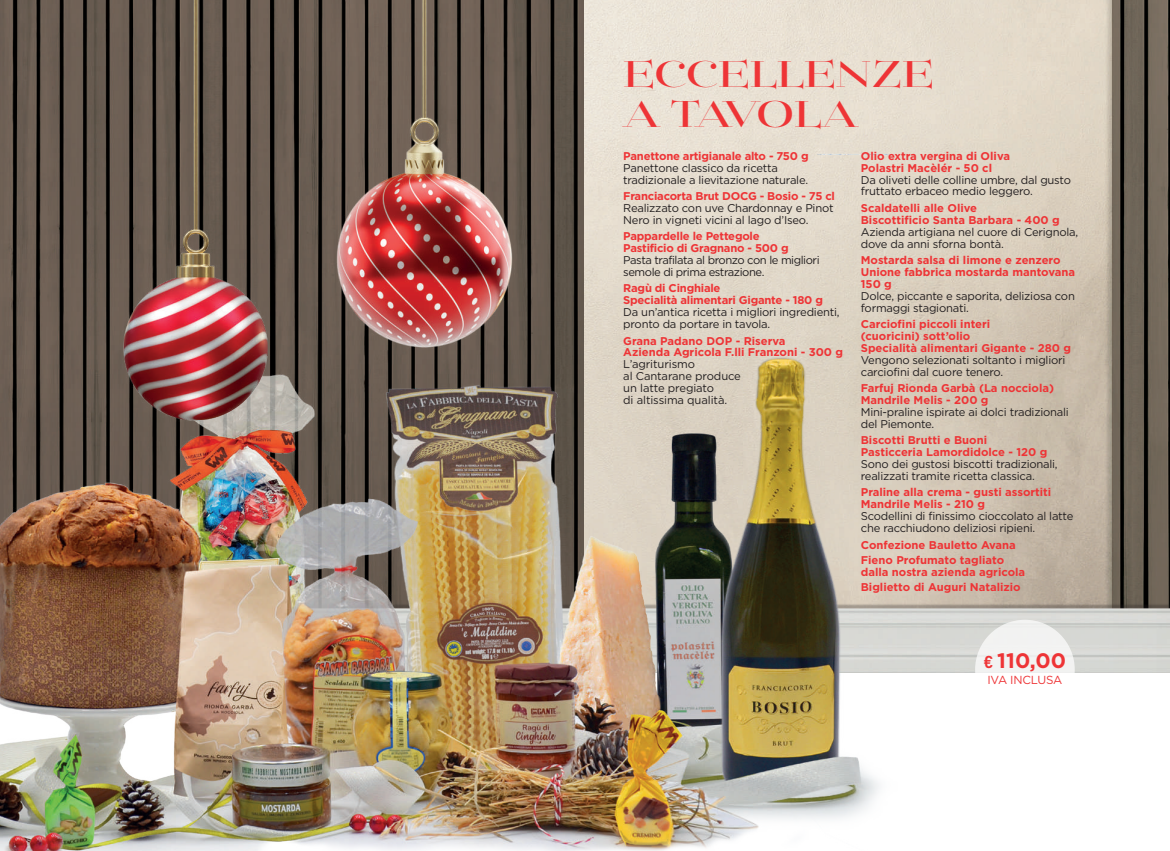
<style>
.page{position:relative;width:1170px;height:851px;background:#fff}
.page>*{position:absolute;margin:0;border:0;box-sizing:border-box;transform-origin:0 0}
.t1{font:37.5px/40px "Mittwoch Nor Bol";color:#ee3436}
.t2{font:700 21px "Gotham";color:#ee3436}
.t3{font:11.62px "Gotham";letter-spacing:-.02em;color:#ee3436}
.t4{font:11.25px/11.9px "Gotham";letter-spacing:-.02em;color:#231f20}
.t5{font:700 11.25px/11.9px "Gotham";color:#ee3436}
.t6{font:700 11.25px/11.9px "Gotham";letter-spacing:-.02em;color:#ee3436}
.t7{font:11.25px/11.9px "Gotham";letter-spacing:-.04em;color:#231f20}
.s1{font-family:"D DIN Bold";font-weight:400;font-size:17.5px}
</style>
<div class="page">
<img style="left:585px;top:0;width:584px;height:70px">
<img style="left:351px;top:0;width:225px;height:70px">
<img style="left:0;top:70px;width:1169px;height:780px">
<div style="left:975px;top:619px;width:99px;height:100px;background:#f4f4f3;border-radius:50%"></div>
<img style="left:41px;top:0;width:310px;height:437px">
<h1 class="t1" style="left:622px;top:55px;width:312px">ECCELLENZE<br>A TAVOLA</h1>
<p class="t6" style="left:623px;top:149px;width:187px">Panettone artigianale alto - 750 g</p>
<p class="t4" style="left:623px;top:161px;width:186px">Panettone classico da ricetta tradizionale a lievitazione naturale.</p>
<p class="t6" style="left:623px;top:190px;width:213px">Franciacorta Brut DOCG - Bosio - 75 cl</p>
<p class="t4" style="left:623px;top:202px;width:212px">Realizzato con uve Chardonnay e Pinot<br>Nero in vigneti vicini al lago d’Iseo.</p>
<p class="t6" style="left:623px;top:230px;width:167px">Pappardelle le Pettegole<br>Pastificio di Gragnano - 500 g</p>
<p class="t7" style="left:623px;top:254px;width:198px">Pasta trafilata al bronzo con le migliori semole di prima estrazione.</p>
<p class="t6" style="left:623px;top:282px;width:201px">Ragù di Cinghiale<br>Specialità alimentari Gigante - 180 g</p>
<p class="t4" style="left:623px;top:306px;width:218px">Da un’antica ricetta i migliori ingredienti, pronto da portare in tavola.</p>
<p class="t5" style="left:623px;top:334px;width:221px">Grana Padano DOP - Riserva<br>Azienda Agricola F.lli Franzoni - 300 g</p>
<p class="t4" style="left:623px;top:358px;width:119px">L’agriturismo<br>al Cantarane produce un latte pregiato<br>di altissima qualità.</p>
<p class="t5" style="left:860px;top:149px;width:151px">Olio extra vergina di Oliva<br>Polastri Macèlér - 50 cl</p>
<p class="t4" style="left:860px;top:173px;width:212px">Da oliveti delle colline umbre, dal gusto fruttato erbaceo medio leggero.</p>
<p class="t5" style="left:860px;top:202px;width:200px">Scaldatelli alle Olive<br>Biscottificio Santa Barbara - 400 g</p>
<p class="t4" style="left:860px;top:225px;width:219px">Azienda artigiana nel cuore di Cerignola, dove da anni sforna bontà.</p>
<p class="t5" style="left:860px;top:254px;width:216px">Mostarda salsa di limone e zenzero<br>Unione fabbrica mostarda mantovana<br>150 g</p>
<p class="t4" style="left:860px;top:289px;width:215px">Dolce, piccante e saporita, deliziosa con formaggi stagionati.</p>
<p class="t5" style="left:860px;top:318px;width:212px">Carciofini piccoli interi<br>(cuoricini) sott’olio<br>Specialità alimentari Gigante - 280 g</p>
<p class="t4" style="left:860px;top:353px;width:206px">Vengono selezionati soltanto i migliori carciofini dal cuore tenero.</p>
<p class="t5" style="left:860px;top:382px;width:195px">Farfuj Rionda Garbà (La nocciola)<br>Mandrile Melis - 200 g</p>
<p class="t4" style="left:860px;top:405px;width:209px">Mini-praline ispirate ai dolci tradizionali del Piemonte.</p>
<p class="t5" style="left:860px;top:434px;width:188px">Biscotti Brutti e Buoni<br>Pasticceria Lamordidolce - 120 g</p>
<p class="t4" style="left:860px;top:458px;width:198px">Sono dei gustosi biscotti tradizionali, realizzati tramite ricetta classica.</p>
<p class="t5" style="left:860px;top:486px;width:192px">Praline alla crema - gusti assortiti<br>Mandrile Melis - 210 g</p>
<p class="t4" style="left:860px;top:510px;width:214px">Scodellini di finissimo cioccolato al latte che racchiudono deliziosi ripieni.</p>
<p class="t5" style="left:860px;top:536px;width:157px;line-height:15.4px">Confezione Bauletto Avana<br>Fieno Profumato tagliato</p>
<p class="t5" style="left:860px;top:564px;width:166px;line-height:15.4px">dalla nostra azienda agricola<br>Biglietto di Auguri Natalizio</p>
<h2 class="t2" style="left:983px;top:648px;width:84px"><span class="s1">€</span> 110,00</h2>
<p class="t3" style="left:987px;top:673px;width:76px">IVA INCLUSA</p>
</div>
